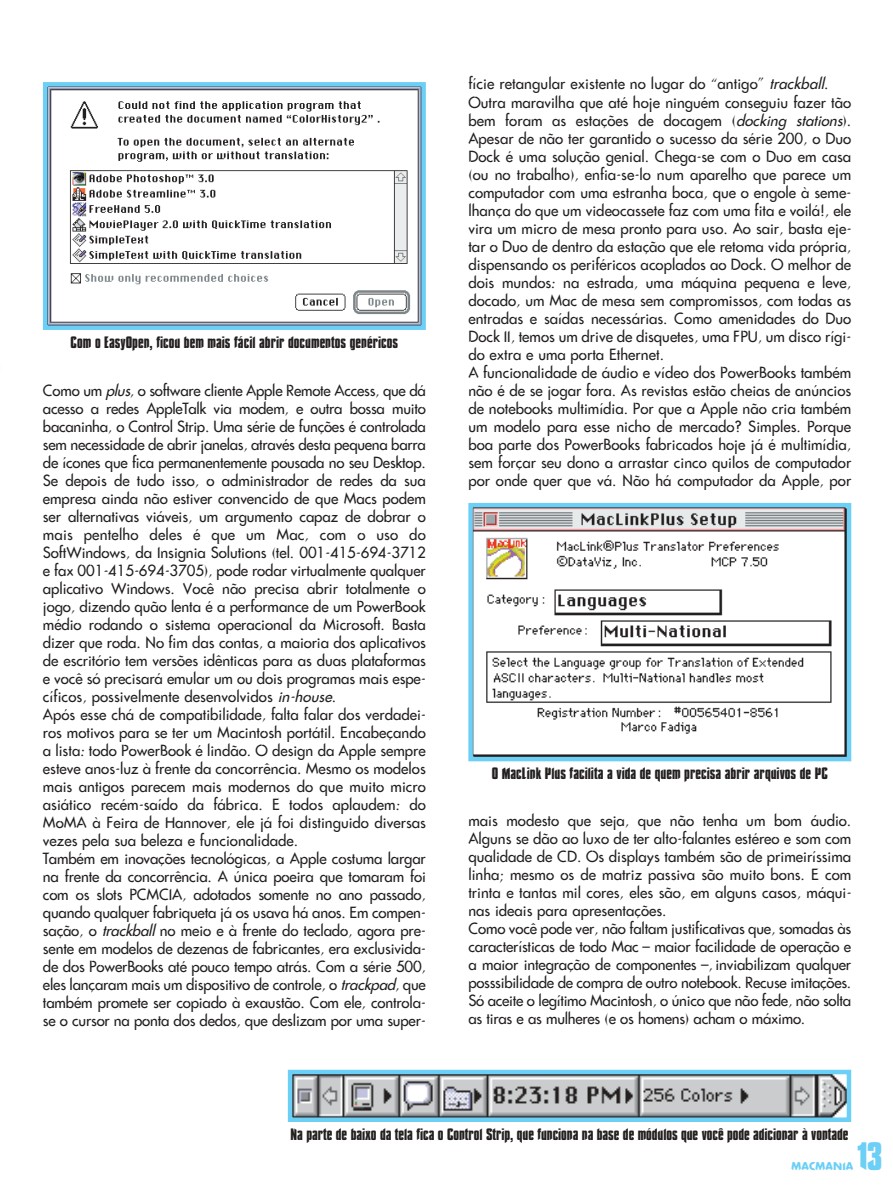
<style>
.page{position:relative;width:893px;height:1190px;background:#fff}
.page>*{position:absolute;margin:0;border:0;box-sizing:border-box;transform-origin:0 0}
.t1{font:700 36px "Compacta Vitima";color:#6ccff6}
.t2{font:15px/18px "Futura Vitima";color:#231f1f}
.t3{font:700 15px "Compacta Vitima";color:#231f1f}
.t4{font:700 10.5px "Futura Vitima";color:#6ccff6}
.s1{font-style:italic}
</style>
<div class="page">
<img style="left:473px;top:508px;width:373px;height:248px">
<div style="left:468px;top:503px;width:383px;height:258px;border:4px solid #6ccff6"></div>
<img style="left:293px;top:1074px;width:553px;height:43px">
<div style="left:288px;top:1069px;width:563px;height:53px;border:4px solid #6ccff6"></div>
<img style="left:48px;top:87px;width:373px;height:238px">
<div style="left:43px;top:82px;width:383px;height:248px;border:4px solid #6ccff6"></div>
<p class="t3" style="left:71px;top:336px;width:329px">Com o EasyOpen, ficou bem mais fácil abrir documentos genéricos</p>
<p class="t2" style="left:43px;top:382px;width:384px">Como um <span class="s1">plus</span>, o software cliente Apple Remote Access, que dá acesso a redes AppleTalk via modem, e outra bossa muito bacaninha, o Control Strip. Uma série de funções é controlada sem necessidade de abrir janelas, através desta pequena barra de ícones que fica permanentemente pousada no seu Desktop.<br>Se depois de tudo isso, o administrador de redes da sua empresa ainda não estiver convencido de que Macs podem ser alternativas viáveis, um argumento capaz de dobrar o mais pentelho deles é que um Mac, com o uso do SoftWindows, da Insignia Solutions (tel. 001-415-694-3712 e fax 001-415-694-3705), pode rodar virtualmente qualquer aplicativo Windows. Você não precisa abrir totalmente o jogo, dizendo quão lenta é a performance de um PowerBook médio rodando o sistema operacional da Microsoft. Basta dizer que roda. No fim das contas, a maioria dos aplicativos de escritório tem versões idênticas para as duas plataformas e você só precisará emular um ou dois programas mais espe&shy;cíficos, possivelmente desenvolvidos <span class="s1">in-house</span>.<br>Após esse chá de compatibilidade, falta falar dos verdadei&shy;ros motivos para se ter um Macintosh portátil. Encabeçando a lista: todo PowerBook é lindão. O design da Apple sempre esteve anos-luz à frente da concorrência. Mesmo os modelos mais antigos parecem mais modernos do que muito micro asiático recém-saído da fábrica. E todos aplaudem: do MoMA à Feira de Hannover, ele já foi distinguido diversas vezes pela sua beleza e funcionalidade.<br>Também em inovações tecnológicas, a Apple costuma largar na frente da concorrência. A única poeira que tomaram foi com os slots PCMCIA, adotados somente no ano passado, quando qualquer fabriqueta já os usava há anos. Em compen&shy;sação, o <span class="s1">trackball</span> no meio e à frente do teclado, agora pre&shy;sente em modelos de dezenas de fabricantes, era exclusivida&shy;de dos PowerBooks até pouco tempo atrás. Com a série 500, eles lançaram mais um dispositivo de controle, o <span class="s1">trackpad</span>, que também promete ser copiado à exaustão. Com ele, controla&shy;se o cursor na ponta dos dedos, que deslizam por uma super-</p>
<p class="t2" style="left:468px;top:76px;width:384px">fície retangular existente no lugar do “antigo” <span class="s1">trackball</span>.<br>Outra maravilha que até hoje ninguém conseguiu fazer tão bem foram as estações de docagem (<span class="s1">docking stations</span>).<br>Apesar de não ter garantido o sucesso da série 200, o Duo Dock é uma solução genial. Chega-se com o Duo em casa (ou no trabalho), enfia-se-lo num aparelho que parece um computador com uma estranha boca, que o engole à seme&shy;lhança do que um videocassete faz com uma fita e voilá!, ele vira um micro de mesa pronto para uso. Ao sair, basta eje&shy;tar o Duo de dentro da estação que ele retoma vida própria, dispensando os periféricos acoplados ao Dock. O melhor de dois mundos: na estrada, uma máquina pequena e leve, docado, um Mac de mesa sem compromissos, com todas as entradas e saídas necessárias. Como amenidades do Duo Dock II, temos um drive de disquetes, uma FPU, um disco rígi&shy;do extra e uma porta Ethernet.<br>A funcionalidade de áudio e vídeo dos PowerBooks também não é de se jogar fora. As revistas estão cheias de anúncios de notebooks multimídia. Por que a Apple não cria também um modelo para esse nicho de mercado? Simples. Porque boa parte dos PowerBooks fabricados hoje já é multimídia, sem forçar seu dono a arrastar cinco quilos de computador por onde quer que vá. Não há computador da Apple, por</p>
<p class="t3" style="left:491px;top:767px;width:337px">O MacLink Plus facilita a vida de quem precisa abrir arquivos de PC</p>
<p class="t2" style="left:468px;top:812px;width:384px">mais modesto que seja, que não tenha um bom áudio.<br>Alguns se dão ao luxo de ter alto-falantes estéreo e som com qualidade de CD. Os displays também são de primeiríssima linha; mesmo os de matriz passiva são muito bons. E com trinta e tantas mil cores, eles são, em alguns casos, máqui&shy;nas ideais para apresentações.<br>Como você pode ver, não faltam justificativas que, somadas às características de todo Mac – maior facilidade de operação e a maior integração de componentes –, inviabilizam qualquer posssibilidade de compra de outro notebook. Recuse imitações.<br>Só aceite o legítimo Macintosh, o único que não fede, não solta as tiras e as mulheres (e os homens) acham o máximo.</p>
<p class="t3" style="left:290px;top:1127px;width:559px">Na parte de baixo da tela fica o Control Strip, que funciona na base de módulos que você pode adicionar à vontade</p>
<h1 class="t1" style="left:857px;top:1140px;width:27px">13</h1>
<p class="t4" style="left:791px;top:1161px;width:63px">MACMANIA</p>
</div>
